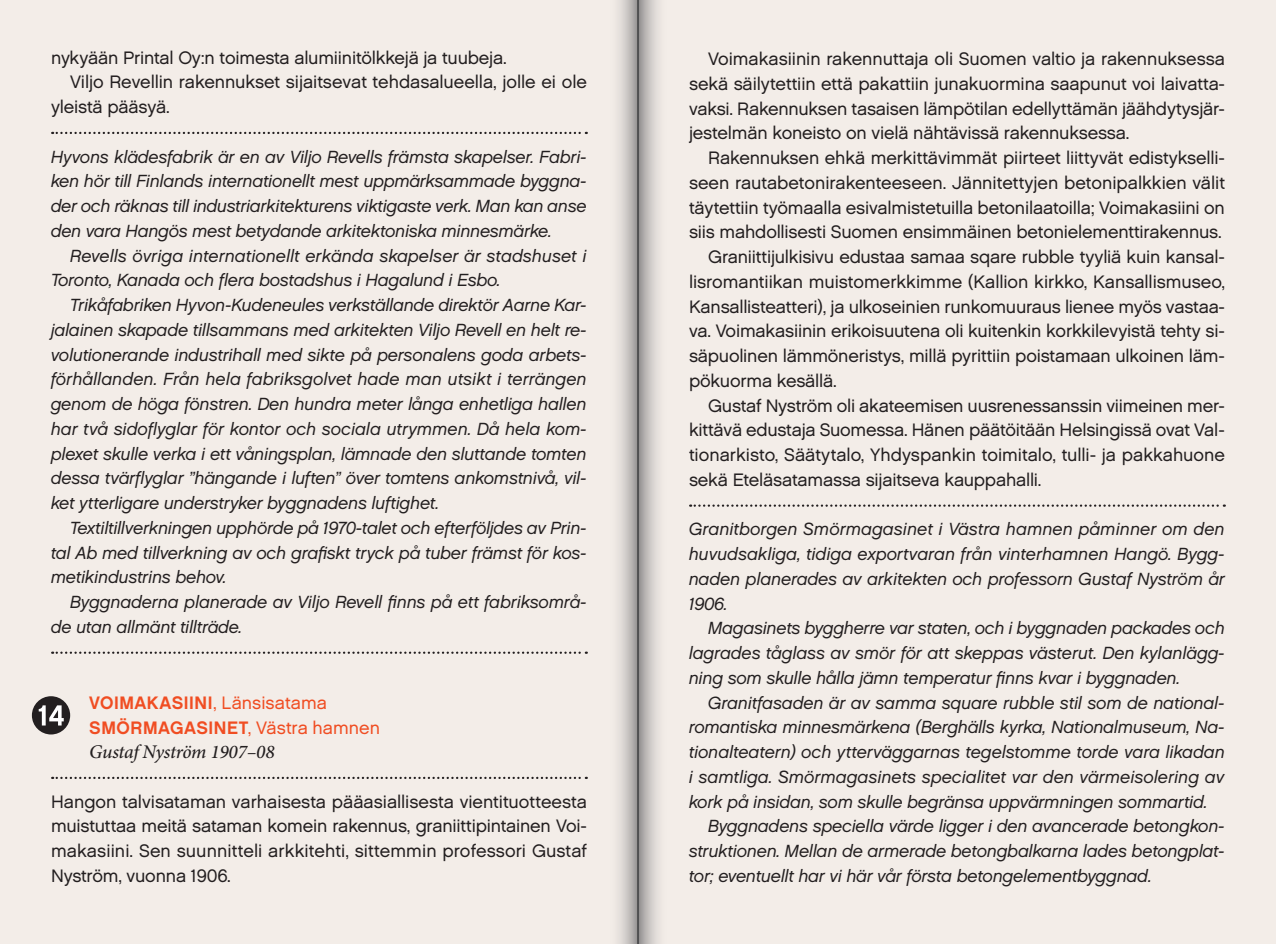
<style>
.page{position:relative;width:1276px;height:944px;background:#fff}
.page>*{position:absolute;margin:0;border:0;box-sizing:border-box;transform-origin:0 0}
._04_arkki{font:italic 500 19.35px "Minion Pro";letter-spacing:-.02em;color:#231f20}
._03_text_sis{font:18px/24.8px "Chalet London Nineteen Sixty";letter-spacing:-.01em;color:#231f20;text-align:justify}
._03_text{font:18px/24.8px "Chalet London Nineteen Sixty";letter-spacing:.005em;color:#231f20;text-align:justify}
._02_otsikko{font:18px "Chalet New York Nineteen Sixty";letter-spacing:.03em;color:#f04d22}
._03_text_SWE_sis{font:17.55px/24.8px "Chalet Oblique London";letter-spacing:-.01em;color:#231f20;text-align:justify}
._03_text_SWE{font:17.55px/24.8px "Chalet Oblique London";letter-spacing:-.015em;color:#231f20;text-align:justify}
.s1{font-family:"Chalet London Nineteen Sixty"}
</style>
<div class="page">
<div style="left:0;top:0;width:638px;height:944px;background:#f3ede8"></div>
<div style="left:638px;top:0;width:638px;height:944px;background:#f3ede8"></div>
<svg style="left:52px;top:132px;width:535px;height:2px"></svg>
<svg style="left:52px;top:652px;width:535px;height:2px"></svg>
<svg style="left:52px;top:777px;width:535px;height:2px"></svg>
<svg style="left:690px;top:504px;width:534px;height:3px"></svg>
<div style="left:32px;top:696px;width:38px;height:38px;background:#231f20;border-radius:50%"></div>
<svg style="left:39px;top:705px;width:25px;height:20px"></svg>
<svg style="left:618px;top:0;width:20px;height:944px"></svg>
<svg style="left:638px;top:0;width:21px;height:944px;background:#bebab8"></svg>
<p class="_03_text_sis" style="left:51px;top:45px;width:457px">nykyään Printal Oy:n toimesta alumiinitölkkejä ja tuubeja.</p>
<p class="_03_text_sis" style="left:51px;top:70px;width:537px;text-indent:19px">Viljo Revellin rakennukset sijaitsevat tehdasalueella, jolle ei ole yleistä pääsyä.</p>
<p class="_03_text_SWE" style="left:51px;top:144px;width:537px">Hyvons klädesfabrik är en av Viljo Revells främsta skapelser. Fabri&shy;ken hör till Finlands internationellt mest uppmärksammade byggna&shy;der och räknas till industriarkitekturens viktigaste verk. Man kan anse den vara Hangös mest betydande arkitektoniska minnesmärke.</p>
<p class="_03_text_SWE_sis" style="left:51px;top:243px;width:537px;text-indent:19px">Revells övriga internationellt erkända skapelser är stadshuset i<br>Toronto, Kanada och flera bostadshus i Hagalund i Esbo.</p>
<p class="_03_text_SWE_sis" style="left:51px;top:293px;width:537px;text-indent:19px">Trikåfabriken Hyvon-Kudeneules verkställande direktör Aarne Kar&shy;jalainen skapade tillsammans med arkitekten Viljo Revell en helt re&shy;volutionerande industrihall med sikte på personalens goda arbets&shy;förhållanden. Från hela fabriksgolvet hade man utsikt i terrängen genom de höga fönstren. Den hundra meter långa enhetliga hallen har två sidoflyglar för kontor och sociala utrymmen. Då hela kom&shy;plexet skulle verka i ett våningsplan, lämnade den sluttande tomten dessa tvärflyglar ”hängande i luften” över tomtens ankomstnivå, vil&shy;ket ytterligare understryker byggnadens luftighet.</p>
<p class="_03_text_SWE_sis" style="left:51px;top:515px;width:537px;text-indent:19px">Textiltillverkningen upphörde på 1970-talet och efterföljdes av Prin&shy;tal Ab med tillverkning av och grafiskt tryck på tuber främst för kos&shy;metikindustrins behov.</p>
<p class="_03_text_SWE_sis" style="left:51px;top:590px;width:537px;text-indent:19px">Byggnaderna planerade av Viljo Revell finns på ett fabriksområ&shy;de utan allmänt tillträde.</p>
<p class="_02_otsikko" style="left:89px;top:692px;width:239px">VOIMAKASIINI<span class="s1">, Länsisatama</span></p>
<p class="_02_otsikko" style="left:89px;top:716px;width:292px">SMÖRMAGASINET<span class="s1">, Västra hamnen</span></p>
<p class="_04_arkki" style="left:89px;top:739px;width:187px">Gustaf Nyström 1907–08</p>
<p class="_03_text" style="left:51px;top:789px;width:537px">Hangon talvisataman varhaisesta pääasiallisesta vientituotteesta muistuttaa meitä sataman komein rakennus, graniittipintainen Voi&shy;makasiini. Sen suunnitteli arkkitehti, sittemmin professori Gustaf Nyström, vuonna 1906.</p>
<p class="_03_text_sis" style="left:689px;top:46px;width:537px;text-indent:19px">Voimakasiinin rakennuttaja oli Suomen valtio ja rakennuksessa sekä säilytettiin että pakattiin junakuormina saapunut voi laivatta&shy;vaksi. Rakennuksen tasaisen lämpötilan edellyttämän jäähdytysjär&shy;jestelmän koneisto on vielä nähtävissä rakennuksessa.</p>
<p class="_03_text_sis" style="left:689px;top:145px;width:537px;text-indent:19px">Rakennuksen ehkä merkittävimmät piirteet liittyvät edistykselli&shy;seen rautabetonirakenteeseen. Jännitettyjen betonipalkkien välit täytettiin työmaalla esivalmistetuilla betonilaatoilla; Voimakasiini on siis mahdollisesti Suomen ensimmäinen betonielementtirakennus.</p>
<p class="_03_text_sis" style="left:689px;top:244px;width:537px;text-indent:19px">Graniittijulkisivu edustaa samaa sqare rubble tyyliä kuin kansal&shy;lisromantiikan muistomerkkimme (Kallion kirkko, Kansallismuseo, Kansallisteatteri), ja ulkoseinien runkomuuraus lienee myös vastaa&shy;va. Voimakasiinin erikoisuutena oli kuitenkin korkkilevyistä tehty si&shy;säpuolinen lämmöneristys, millä pyrittiin poistamaan ulkoinen läm&shy;pökuorma kesällä.</p>
<p class="_03_text_sis" style="left:689px;top:393px;width:537px;text-indent:19px">Gustaf Nyström oli akateemisen uusrenessanssin viimeinen mer&shy;kittävä edustaja Suomessa. Hänen päätöitään Helsingissä ovat Val&shy;tionarkisto, Säätytalo, Yhdyspankin toimitalo, tulli- ja pakkahuone sekä Eteläsatamassa sijaitseva kauppahalli.</p>
<p class="_03_text_SWE" style="left:689px;top:517px;width:537px">Granitborgen Smörmagasinet i Västra hamnen påminner om den huvudsakliga, tidiga exportvaran från vinterhamnen Hangö. Bygg&shy;naden planerades av arkitekten och professorn Gustaf Nyström år 1906.</p>
<p class="_03_text_SWE_sis" style="left:689px;top:616px;width:537px;text-indent:19px">Magasinets byggherre var staten, och i byggnaden packades och lagrades tåglass av smör för att skeppas västerut. Den kylanlägg&shy;ning som skulle hålla jämn temperatur finns kvar i byggnaden.</p>
<p class="_03_text_SWE_sis" style="left:689px;top:690px;width:537px;text-indent:19px">Granitfasaden är av samma square rubble stil som de national&shy;romantiska minnesmärkena (Berghälls kyrka, Nationalmuseum, Na&shy;tionalteatern) och ytterväggarnas tegelstomme torde vara likadan i samtliga. Smörmagasinets specialitet var den värmeisolering av kork på insidan, som skulle begränsa uppvärmningen sommartid.</p>
<p class="_03_text_SWE_sis" style="left:689px;top:814px;width:537px;text-indent:19px">Byggnadens speciella värde ligger i den avancerade betongkon&shy;struktionen. Mellan de armerade betongbalkarna lades betongplat&shy;tor; eventuellt har vi här vår första betongelementbyggnad.</p>
</div>
